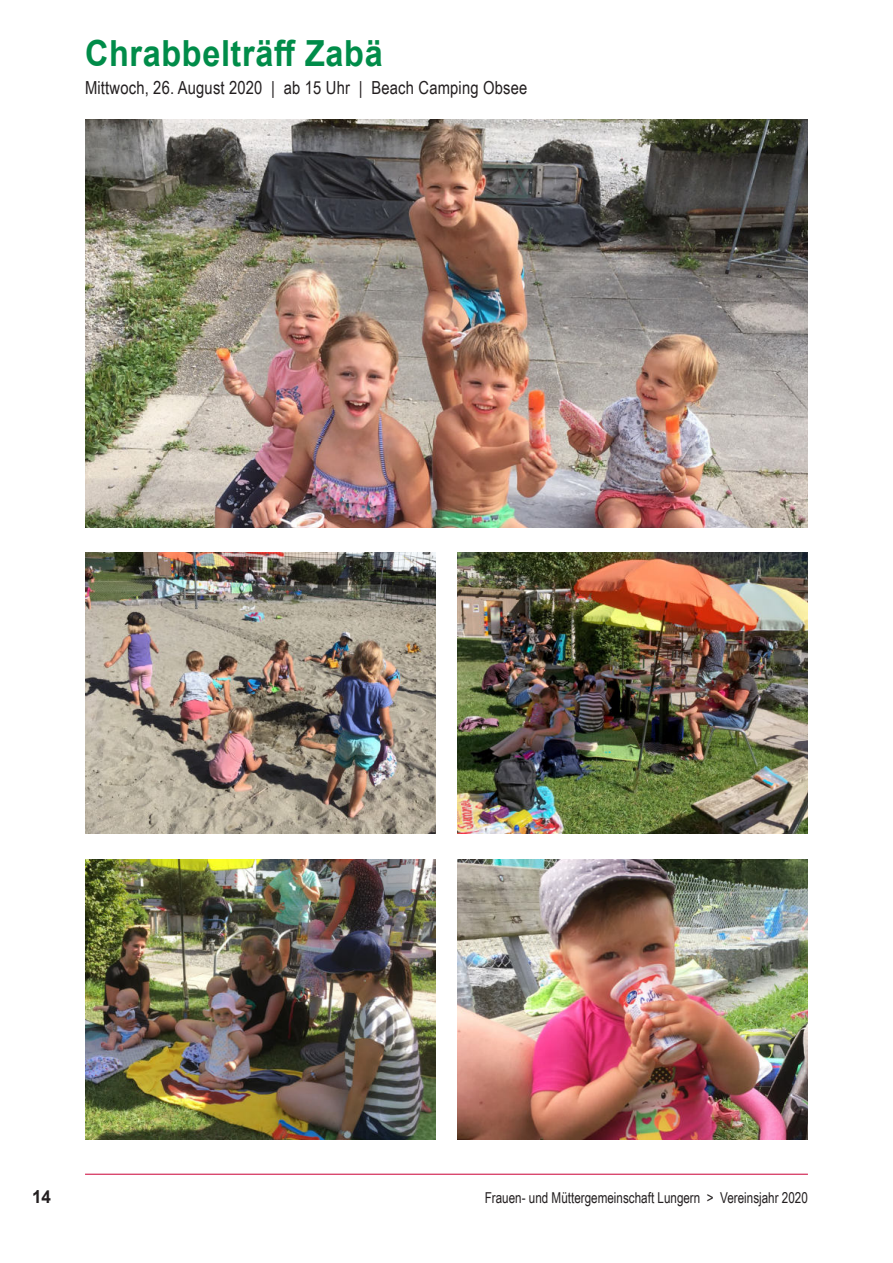
<style>
.page{position:relative;width:893px;height:1263px;background:#fff}
.page>*{position:absolute;margin:0;border:0;box-sizing:border-box;transform-origin:0 0}
.t1{font:700 36px "Arial";letter-spacing:.02em;color:#008c49;scale:.9 1}
.t2{font:18px "Arial Narrow";letter-spacing:.01em;color:#231f20}
.t3{font:700 18px "Arial";color:#231f20;scale:.95 1}
.t4{font:15px "Arial Narrow";color:#231f20;scale:.95 1}
</style>
<div class="page">
<hr style="left:85px;top:1174px;width:723px;height:1px;background:#cd0d40">
<img style="left:85px;top:859px;width:351px;height:281px">
<img style="left:85px;top:119px;width:723px;height:408px">
<img style="left:457px;top:859px;width:351px;height:281px">
<img style="left:85px;top:553px;width:351px;height:280px">
<img style="left:457px;top:553px;width:351px;height:280px">
<h1 class="t1" style="left:85px;top:28px;width:332px">Chrabbelträff Zabä</h1>
<p class="t2" style="left:85px;top:80px;width:444px">Mittwoch, 26. August 2020 | ab 15 Uhr | Beach Camping Obsee</p>
<p class="t3" style="left:32px;top:1190px;width:22px">14</p>
<p class="t4" style="left:485px;top:1192px;width:342px">Frauen- und Müttergemeinschaft Lungern &gt; Vereinsjahr 2020</p>
</div>
